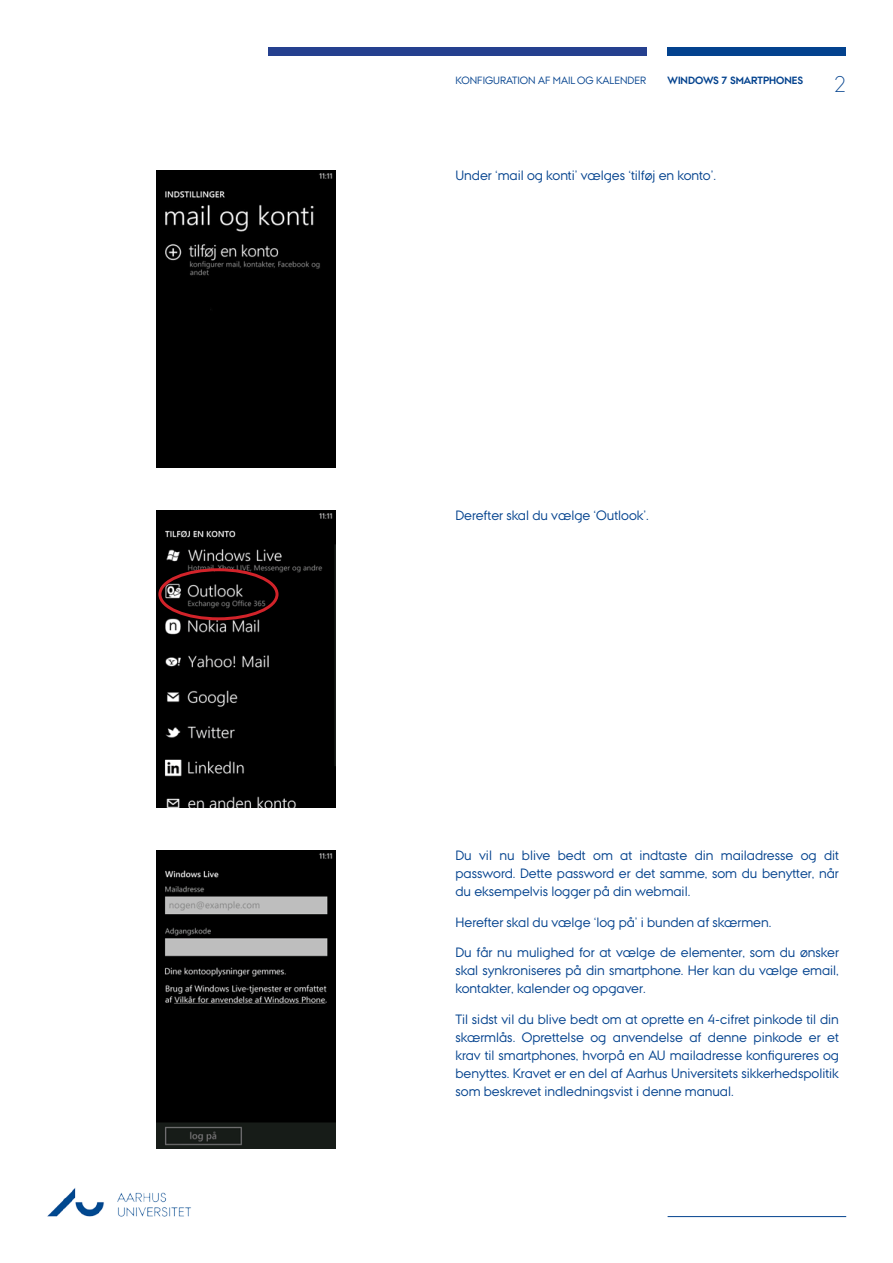
<style>
.page{position:relative;width:893px;height:1263px;background:#fff}
.page>*{position:absolute;margin:0;border:0;box-sizing:border-box;transform-origin:0 0}
.t1{font:300 22.5px "AU Passata";color:#03428e}
.t2{font:13.5px/18px "AU Passata";color:#03428e;text-align:justify}
.t3{font:10.5px "AU Passata";color:#03428e}
.t4{font:700 10.5px "AU Passata";color:#03428e}
</style>
<div class="page">
<div style="left:668px;top:47px;width:178px;height:8px;background:#03428e"></div>
<div style="left:268px;top:47px;width:378px;height:8px;background:#25408f"></div>
<hr style="left:668px;top:1216px;width:178px;height:1px;background:#03428e">
<img style="left:47px;top:1188px;width:144px;height:29px">
<img style="left:156px;top:850px;width:179px;height:298px">
<div style="left:156px;top:170px;width:179px;height:298px;background:#000"></div>
<img style="left:156px;top:510px;width:179px;height:298px">
<div style="left:158px;top:568px;width:121px;height:52px;border:3px solid #d2232a;border-radius:50%"></div>
<p class="t3" style="left:456px;top:74px;width:192px">konfiguration af mail og kalender</p>
<h1 class="t1" style="left:833px;top:71px;width:14px">2</h1>
<p class="t4" style="left:668px;top:74px;width:137px">WINDOWS 7 SMARTPHONES</p>
<p class="t2" style="left:455px;top:166px;width:262px">Under ‘mail og konti’ vælges ‘tilføj en konto’.</p>
<p class="t2" style="left:455px;top:506px;width:195px">Derefter skal du vælge ‘Outlook’.</p>
<p class="t2" style="left:455px;top:846px;width:385px">Du vil nu blive bedt om at indtaste din mailadresse og dit password. Dette password er det samme, som du benytter, når du eksempelvis logger på din webmail.</p>
<p class="t2" style="left:455px;top:913px;width:317px">Herefter skal du vælge ‘log på’ i bunden af skærmen.</p>
<p class="t2" style="left:455px;top:943px;width:385px">Du får nu mulighed for at vælge de elementer, som du ønsker skal synkroniseres på din smartphone. Her kan du vælge email, kontakter, kalender og opgaver.</p>
<p class="t2" style="left:455px;top:1010px;width:385px">Til sidst vil du blive bedt om at oprette en 4-cifret pinkode til din skærmlås. Oprettelse og anvendelse af denne pinkode er et krav til smartphones, hvorpå en AU mailadresse konfigureres og benyttes. Kravet er en del af Aarhus Universitets sikkerhedspolitik som beskrevet indledningsvist i denne manual.</p>
</div>
